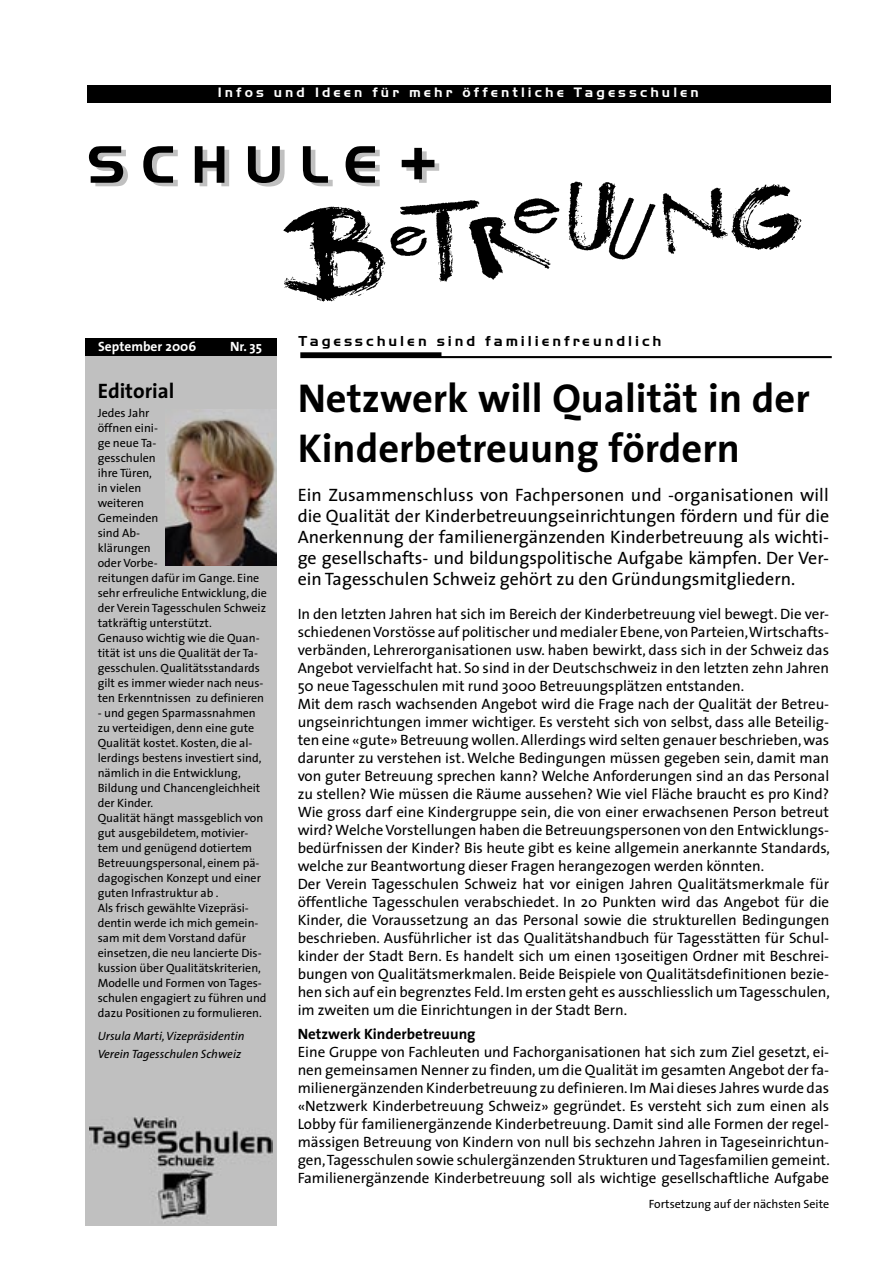
<style>
.page{position:relative;width:893px;height:1263px;background:#fff}
.page>*{position:absolute;margin:0;border:0;box-sizing:border-box;transform-origin:0 0}
.t1{font:54.75px "Handel Gothic";letter-spacing:.3em;color:#000}
.d_Titel{font:700 40.5px/49.5px "The Sans";color:#000}
.Lauftext-Titel{font:700 21px "The Sans";color:#000}
.Lead{font:18px/21px "The Sans";color:#000;text-align:justify}
.d_Lauftext{font:15px/18px "The Sans";color:#000;text-align:justify}
.t2{font:15px "Handel Gothic";letter-spacing:.195em;color:#000}
.d_Lauftext_Utitel{font:700 15px "The Sans";color:#000}
.t3{font:14.25px "Handel Gothic";letter-spacing:.215em;color:#fff}
.t4{font:700 13.5px "The Sans";color:#fff}
.Editorial{font:12px/15px "The Sans";color:#000}
.d_Lauftext_Unterschrift{font:italic 12px/18px "The Sans";color:#000}
.d_Lauftext-2{font:12px "The Sans";color:#000}
.s1{font-size:67.35px}
</style>
<div class="page">
<img style="left:283px;top:181px;width:519px;height:121px">
<div style="left:85px;top:339px;width:191px;height:886px;background:#c0c0c0"></div>
<div style="left:85px;top:339px;width:191px;height:17px;background:#000"></div>
<img style="left:89px;top:1116px;width:183px;height:104px">
<div style="left:87px;top:85px;width:743px;height:17px;background:#000"></div>
<svg style="left:300px;top:352px;width:532px;height:6px"></svg>
<img style="left:165px;top:409px;width:111px;height:157px">
<p class="t3" style="left:218px;top:84px;width:482px">Infos und Ideen für mehr öffentliche Tagesschulen</p>
<p class="t1" style="left:87px;top:132px;width:357px">SCHULE<span class="s1">+</span></p>
<p class="t4" style="left:98px;top:335px;width:100px">September 2006</p>
<p class="t4" style="left:230px;top:335px;width:34px">Nr. 35</p>
<p class="Lauftext-Titel" style="left:98px;top:373px;width:78px">Editorial</p>
<p class="Editorial" style="left:98px;top:405px;width:171px">Jedes Jahr<br>öffnen eini-<br>ge neue Ta-<br>gesschulen<br>ihre Türen,<br>in vielen<br>weiteren<br>Gemeinden<br>sind Ab-<br>klärungen<br>oder Vorbe-<br>reitungen dafür im Gange. Eine sehr erfreuliche Entwicklung, die der Verein Tagesschulen Schweiz tatkräftig unterstützt.</p>
<p class="Editorial" style="left:98px;top:630px;width:168px">Genauso wichtig wie die Quan&shy;tität ist uns die Qualität der Ta&shy;gesschulen. Qualitätsstandards gilt es immer wieder nach neus&shy;ten Erkenntnissen zu definieren</p>
<p class="Editorial" style="left:98px;top:705px;width:165px">- und gegen Sparmassnahmen zu verteidigen, denn eine gute<br>Qualität kostet. Kosten, die al&shy;lerdings bestens investiert sind, nämlich in die Entwicklung,<br>Bildung und Chancengleichheit der Kinder.</p>
<p class="Editorial" style="left:98px;top:810px;width:167px">Qualität hängt massgeblich von gut ausgebildetem, motivier&shy;tem und genügend dotiertem<br>Betreuungspersonal, einem pä&shy;dagogischen Konzept und einer guten Infrastruktur ab .</p>
<p class="Editorial" style="left:98px;top:900px;width:170px">Als frisch gewählte Vizepräsi&shy;dentin werde ich mich gemein&shy;sam mit dem Vorstand dafür einsetzen, die neu lancierte Dis&shy;kussion über Qualitätskriterien,<br>Modelle und Formen von Tages&shy;schulen engagiert zu führen und dazu Positionen zu formulieren.</p>
<p class="d_Lauftext_Unterschrift" style="left:98px;top:1026px;width:148px">Ursula Marti, Vizepräsidentin<br>Verein Tagesschulen Schweiz</p>
<p class="t2" style="left:299px;top:332px;width:364px">Tagesschulen sind familienfreundlich</p>
<p class="d_Titel" style="left:298px;top:373px;width:514px">Netzwerk will Qualität in der<br>Kinderbetreuung fördern</p>
<p class="Lead" style="left:298px;top:483px;width:533px">Ein Zusammenschluss von Fachpersonen und -organisationen will die Qualität der Kinderbetreuungseinrichtungen fördern und für die Anerkennung der familienergänzenden Kinderbetreuung als wichti&shy;ge gesellschafts- und bildungspolitische Aufgabe kämpfen. Der Ver&shy;ein Tagesschulen Schweiz gehört zu den Gründungsmitgliedern.</p>
<p class="d_Lauftext" style="left:298px;top:604px;width:533px">In den letzten Jahren hat sich im Bereich der Kinderbetreuung viel bewegt. Die ver&shy;schiedenen Vorstösse auf politischer und medialer Ebene, von Parteien, Wirtschafts&shy;verbänden, Lehrerorganisationen usw. haben bewirkt, dass sich in der Schweiz das Angebot vervielfacht hat. So sind in der Deutschschweiz in den letzten zehn Jahren 50 neue Tagesschulen mit rund 3000 Betreuungsplätzen entstanden.</p>
<p class="d_Lauftext" style="left:298px;top:694px;width:534px">Mit dem rasch wachsenden Angebot wird die Frage nach der Qualität der Betreu&shy;ungseinrichtungen immer wichtiger. Es versteht sich von selbst, dass alle Beteilig&shy;ten eine «gute» Betreuung wollen. Allerdings wird selten genauer beschrieben, was darunter zu verstehen ist. Welche Bedingungen müssen gegeben sein, damit man von guter Betreuung sprechen kann? Welche Anforderungen sind an das Personal zu stellen? Wie müssen die Räume aussehen? Wie viel Fläche braucht es pro Kind?<br>Wie gross darf eine Kindergruppe sein, die von einer erwachsenen Person betreut wird? Welche Vorstellungen haben die Betreuungspersonen von den Entwicklungs&shy;bedürfnissen der Kinder? Bis heute gibt es keine allgemein anerkannte Standards, welche zur Beantwortung dieser Fragen herangezogen werden könnten.</p>
<p class="d_Lauftext" style="left:298px;top:874px;width:534px">Der Verein Tagesschulen Schweiz hat vor einigen Jahren Qualitätsmerkmale für öffentliche Tagesschulen verabschiedet. In 20 Punkten wird das Angebot für die Kinder, die Voraussetzung an das Personal sowie die strukturellen Bedingungen beschrieben. Ausführlicher ist das Qualitätshandbuch für Tagesstätten für Schul&shy;kinder der Stadt Bern. Es handelt sich um einen 130seitigen Ordner mit Beschrei&shy;bungen von Qualitätsmerkmalen. Beide Beispiele von Qualitätsdefinitionen bezie&shy;hen sich auf ein begrenztes Feld. Im ersten geht es ausschliesslich um Tagesschulen, im zweiten um die Einrichtungen in der Stadt Bern.</p>
<p class="d_Lauftext_Utitel" style="left:298px;top:1021px;width:179px">Netzwerk Kinderbetreuung</p>
<p class="d_Lauftext" style="left:298px;top:1043px;width:534px">Eine Gruppe von Fachleuten und Fachorganisationen hat sich zum Ziel gesetzt, ei&shy;nen gemeinsamen Nenner zu finden, um die Qualität im gesamten Angebot der fa&shy;milienergänzenden Kinderbetreuung zu definieren. Im Mai dieses Jahres wurde das «Netzwerk Kinderbetreuung Schweiz» gegründet. Es versteht sich zum einen als Lobby für familienergänzende Kinderbetreuung. Damit sind alle Formen der regel&shy;mässigen Betreuung von Kindern von null bis sechzehn Jahren in Tageseinrichtun&shy;gen, Tagesschulen sowie schulergänzenden Strukturen und Tagesfamilien gemeint.<br>Familienergänzende Kinderbetreuung soll als wichtige gesellschaftliche Aufgabe</p>
<p class="d_Lauftext-2" style="left:649px;top:1194px;width:182px">Fortsetzung auf der nächsten Seite</p>
</div>
